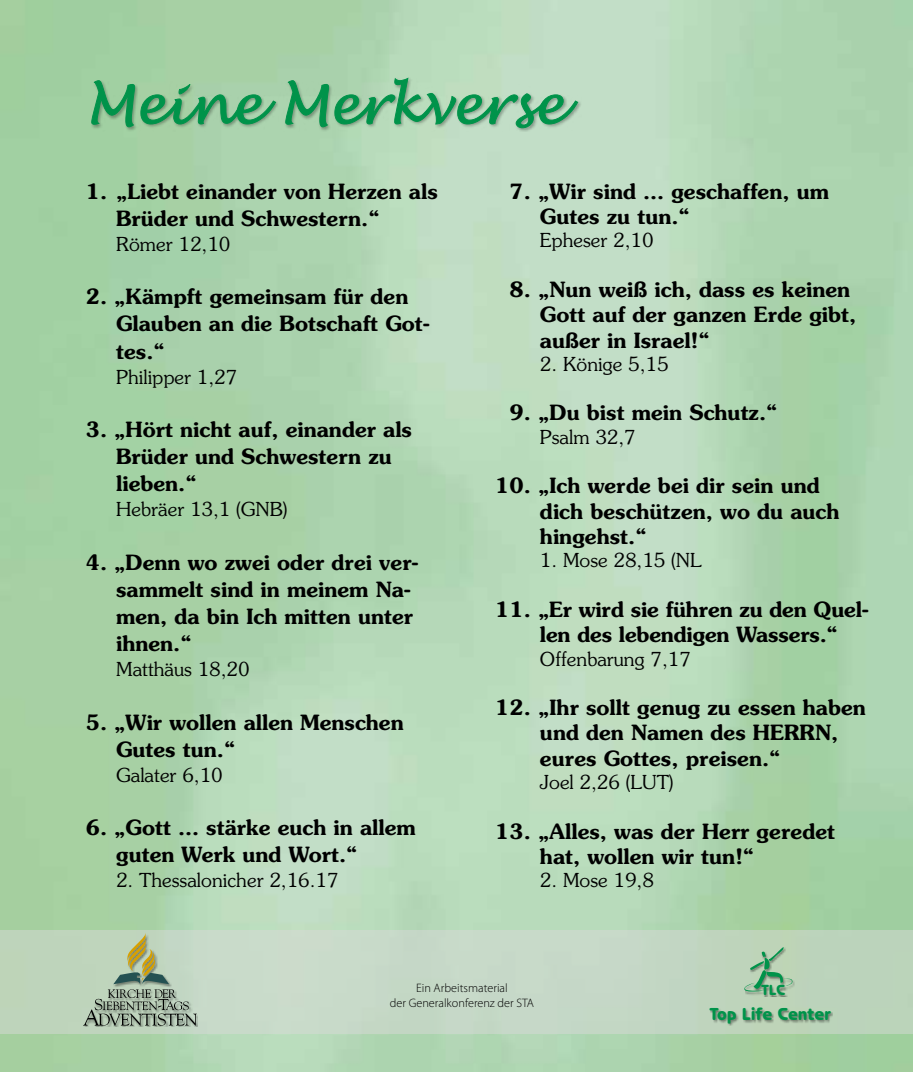
<style>
.page{position:relative;width:913px;height:1072px;background:#fff}
.page>*{position:absolute;margin:0;border:0;box-sizing:border-box;transform-origin:0 0}
.t1{font:italic 52.5px "Lucida Handwriting";color:#00934a}
.t2{font:600 21px/27.3px "Souvenir";color:#000}
.t3{font:300 19.25px "Souvenir";color:#000}
.t4{font:800 17.5px "Benguiat Gothic Std";color:#00934a}
.t5{font:800 14.88px "Benguiat Gothic Std";color:#00934a}
.t6{font:300 12.25px/14.7px "Myriad Pro";color:#000;text-align:center}
</style>
<div class="page">
<div style="left:0;top:930px;width:913px;height:103px;background:linear-gradient(to right,#c3d5c2,#c1d6c0)"></div>
<div style="left:91px;top:77px;width:491px;height:54px;background:#000;opacity:.3"></div>
<svg style="left:91px;top:80px;width:186px;height:48px"></svg>
<svg style="left:285px;top:77px;width:294px;height:52px"></svg>
<div style="left:83px;top:932px;width:115px;height:94px;background:#000;opacity:.4"></div>
<svg style="left:83px;top:933px;width:114px;height:92px"></svg>
<div style="left:744px;top:946px;width:50px;height:50px;background:#000;opacity:.4"></div>
<svg style="left:741px;top:946px;width:52px;height:45px"></svg>
<div style="left:710px;top:1008px;width:123px;height:17px;background:#000;opacity:.4"></div>
<h1 class="t1" style="left:85px;top:73px;width:480px">Meine Merkverse</h1>
<p class="t2" style="left:116px;top:178px;width:323px;text-indent:-30px">1. „Liebt einander von Herzen als<br>Brüder und Schwestern.“</p>
<p class="t3" style="left:116px;top:233px;width:116px">Römer 12,10</p>
<p class="t2" style="left:116px;top:283px;width:315px;text-indent:-30px">2. „Kämpft gemeinsam für den<br>Glauben an die Botschaft Got&shy;tes.“</p>
<p class="t3" style="left:116px;top:365px;width:123px">Philipper 1,27</p>
<p class="t2" style="left:116px;top:416px;width:297px;text-indent:-30px">3. „Hört nicht auf, einander als<br>Brüder und Schwestern zu lieben.“</p>
<p class="t3" style="left:116px;top:498px;width:173px">Hebräer 13,1 (GNB)</p>
<p class="t2" style="left:116px;top:548px;width:304px;text-indent:-30px">4. „Denn wo zwei oder drei ver&shy;sammelt sind in meinem Na&shy;men, da bin Ich mitten unter ihnen.“</p>
<p class="t3" style="left:116px;top:658px;width:135px">Matthäus 18,20</p>
<p class="t2" style="left:116px;top:708px;width:289px;text-indent:-30px">5. „Wir wollen allen Menschen<br>Gutes tun.“</p>
<p class="t3" style="left:116px;top:763px;width:108px">Galater 6,10</p>
<p class="t2" style="left:116px;top:814px;width:301px;text-indent:-30px">6. „Gott … stärke euch in allem guten Werk und Wort.“</p>
<p class="t3" style="left:116px;top:869px;width:224px">2. Thessalonicher 2,16.17</p>
<p class="t2" style="left:540px;top:179px;width:290px;line-height:25.4px;text-indent:-30px">7. „Wir sind … geschaffen, um<br>Gutes zu tun.“</p>
<p class="t3" style="left:540px;top:229px;width:115px">Epheser 2,10</p>
<p class="t2" style="left:540px;top:277px;width:318px;line-height:25.4px;text-indent:-30px">8. „Nun weiß ich, dass es keinen<br>Gott auf der ganzen Erde gibt, außer in Israel!“</p>
<p class="t3" style="left:540px;top:352px;width:130px">2. Könige 5,15</p>
<p class="t2" style="left:509px;top:399px;width:269px">9. „Du bist mein Schutz.“</p>
<p class="t3" style="left:540px;top:425px;width:97px">Psalm 32,7</p>
<p class="t2" style="left:540px;top:473px;width:301px;line-height:25.4px;text-indent:-45px">10. „Ich werde bei dir sein und dich beschützen, wo du auch hingehst.“</p>
<p class="t3" style="left:540px;top:549px;width:163px">1. Mose 28,15 (NL</p>
<p class="t2" style="left:540px;top:597px;width:330px;line-height:25.4px;text-indent:-45px">11. „Er wird sie führen zu den Quel&shy;len des lebendigen Wassers.“</p>
<p class="t3" style="left:540px;top:647px;width:152px">Offenbarung 7,17</p>
<p class="t2" style="left:540px;top:695px;width:327px;line-height:25.4px;text-indent:-45px">12. „Ihr sollt genug zu essen haben und den Namen des HERRN, eures Gottes, preisen.“</p>
<p class="t3" style="left:540px;top:770px;width:135px">Joel 2,26 (LUT)</p>
<p class="t2" style="left:540px;top:818px;width:297px;line-height:25.4px;text-indent:-45px">13. „Alles, was der Herr geredet hat, wollen wir tun!“</p>
<p class="t3" style="left:540px;top:869px;width:115px">2. Mose 19,8</p>
<p class="t6" style="left:390px;top:980px;width:146px">Ein Arbeitsmaterial<br>der Generalkonferenz der STA</p>
<p class="t5" style="left:761px;top:981px;width:25px">TLC</p>
<p class="t4" style="left:710px;top:1004px;width:122px">Top Life Center</p>
</div>
